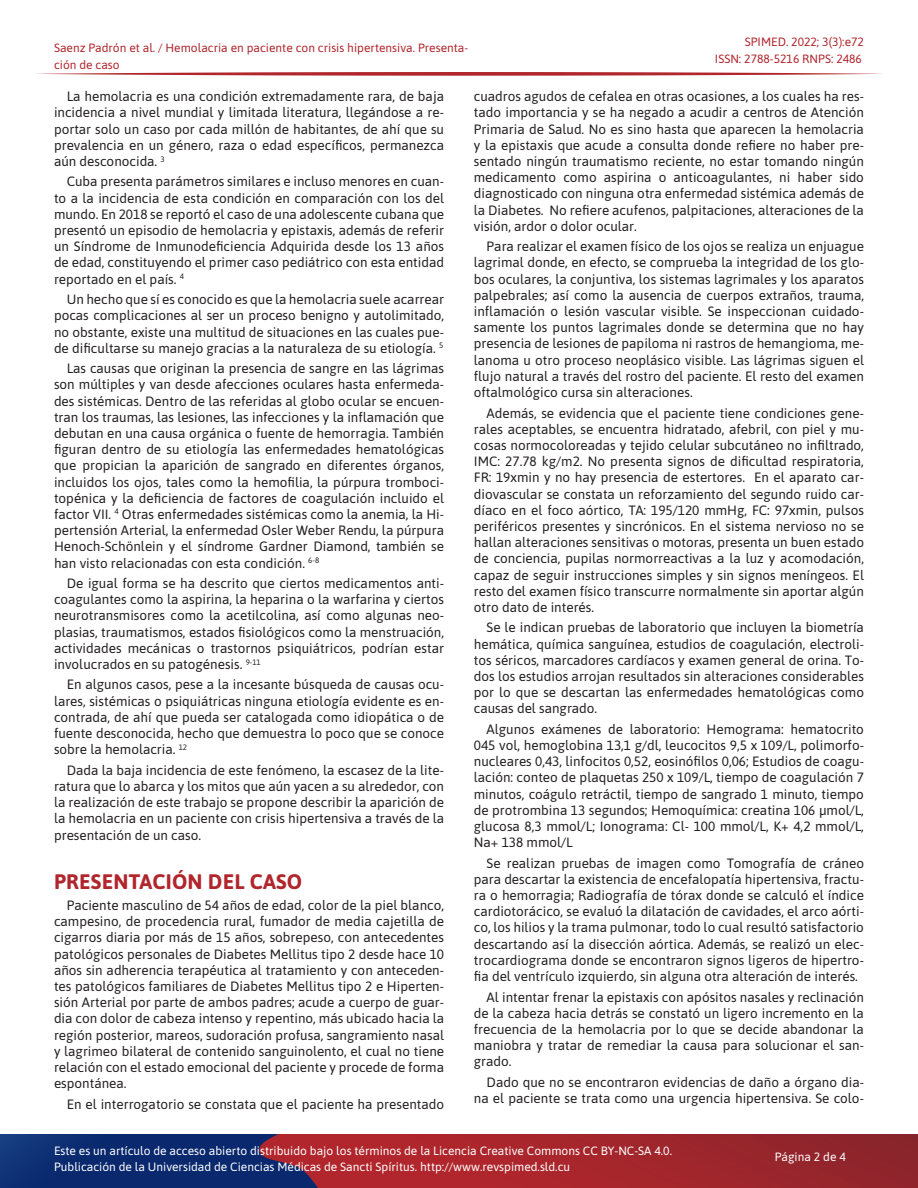
<style>
.page{position:relative;width:918px;height:1188px;background:#fff}
.page>*{position:absolute;margin:0;border:0;box-sizing:border-box;transform-origin:0 0}
.t1{font:700 21px "Asap";letter-spacing:.01em;color:#b0262c}
.t2{font:13.5px/16.2px "Asap";color:#231f20;text-align:justify}
.t3{font:12px "Asap";color:#fff}
.t4{font:12px/16.5px "Asap";color:#b0262c}
</style>
<div class="page">
<svg style="left:35px;top:72px;width:848px;height:4px"></svg>
<svg style="left:318px;top:1134px;width:600px;height:54px;background:#a2252b"></svg>
<svg style="left:0;top:1134px;width:318px;height:54px;background:#1b2968"></svg>
<p class="t4" style="left:54px;top:39px;width:416px">Saenz Padrón et al. / Hemolacria en paciente con crisis hipertensiva. Presenta&shy;ción de caso</p>
<p class="t4" style="left:745px;top:33px;width:121px">SPIMED. 2022; 3(3):e72</p>
<p class="t4" style="left:715px;top:50px;width:149px">ISSN: 2788-5216 RNPS: 2486</p>
<p class="t2" style="left:54px;top:88px;width:392px;text-indent:13px">La hemolacria es una condición extremadamente rara, de baja incidencia a nivel mundial y limitada literatura, llegándose a re&shy;portar solo un caso por cada millón de habitantes, de ahí que su prevalencia en un género, raza o edad específicos, permanezca aún desconocida. <sup>3</sup></p>
<p class="t2" style="left:54px;top:173px;width:392px;text-indent:13px">Cuba presenta parámetros similares e incluso menores en cuan&shy;to a la incidencia de esta condición en comparación con los del mundo. En 2018 se reportó el caso de una adolescente cubana que presentó un episodio de hemolacria y epistaxis, además de referir un Síndrome de Inmunodeficiencia Adquirida desde los 13 años de edad, constituyendo el primer caso pediátrico con esta entidad reportado en el país. <sup>4</sup></p>
<p class="t2" style="left:54px;top:291px;width:392px;text-indent:13px">Un hecho que sí es conocido es que la hemolacria suele acarrear pocas complicaciones al ser un proceso benigno y autolimitado, no obstante, existe una multitud de situaciones en las cuales pue&shy;de dificultarse su manejo gracias a la naturaleza de su etiología. <sup>5</sup></p>
<p class="t2" style="left:54px;top:360px;width:392px;text-indent:13px">Las causas que originan la presencia de sangre en las lágrimas son múltiples y van desde afecciones oculares hasta enfermeda&shy;des sistémicas. Dentro de las referidas al globo ocular se encuen&shy;tran los traumas, las lesiones, las infecciones y la inflamación que debutan en una causa orgánica o fuente de hemorragia. También figuran dentro de su etiología las enfermedades hematológicas que propician la aparición de sangrado en diferentes órganos, incluidos los ojos, tales como la hemofilia, la púrpura tromboci&shy;topénica y la deficiencia de factores de coagulación incluido el factor VII. <sup>4</sup> Otras enfermedades sistémicas como la anemia, la Hi&shy;pertensión Arterial, la enfermedad Osler Weber Rendu, la púrpura Henoch-Schönlein y el síndrome Gardner Diamond, también se han visto relacionadas con esta condición. <sup>6-8</sup></p>
<p class="t2" style="left:54px;top:574px;width:392px;text-indent:13px">De igual forma se ha descrito que ciertos medicamentos anti&shy;coagulantes como la aspirina, la heparina o la warfarina y ciertos neurotransmisores como la acetilcolina, así como algunas neo&shy;plasias, traumatismos, estados fisiológicos como la menstruación, actividades mecánicas o trastornos psiquiátricos, podrían estar involucrados en su patogénesis. <sup>9-11</sup></p>
<p class="t2" style="left:54px;top:676px;width:392px;text-indent:13px">En algunos casos, pese a la incesante búsqueda de causas ocu&shy;lares, sistémicas o psiquiátricas ninguna etiología evidente es en&shy;contrada, de ahí que pueda ser catalogada como idiopática o de fuente desconocida, hecho que demuestra lo poco que se conoce sobre la hemolacria. <sup>12</sup></p>
<p class="t2" style="left:54px;top:761px;width:392px;text-indent:13px">Dada la baja incidencia de este fenómeno, la escasez de la lite&shy;ratura que lo abarca y los mitos que aún yacen a su alrededor, con la realización de este trabajo se propone describir la aparición de la hemolacria en un paciente con crisis hipertensiva a través de la presentación de un caso.</p>
<p class="t1" style="left:54px;top:867px;width:250px">PRESENTACIÓN DEL CASO</p>
<p class="t2" style="left:54px;top:896px;width:392px;text-indent:13px">Paciente masculino de 54 años de edad, color de la piel blanco, campesino, de procedencia rural, fumador de media cajetilla de cigarros diaria por más de 15 años, sobrepeso, con antecedentes patológicos personales de Diabetes Mellitus tipo 2 desde hace 10 años sin adherencia terapéutica al tratamiento y con anteceden&shy;tes patológicos familiares de Diabetes Mellitus tipo 2 e Hiperten&shy;sión Arterial por parte de ambos padres; acude a cuerpo de guar&shy;dia con dolor de cabeza intenso y repentino, más ubicado hacia la región posterior, mareos, sudoración profusa, sangramiento nasal y lagrimeo bilateral de contenido sanguinolento, el cual no tiene relación con el estado emocional del paciente y procede de forma espontánea.</p>
<p class="t2" style="left:67px;top:1095px;width:379px">En el interrogatorio se constata que el paciente ha presentado</p>
<p class="t2" style="left:474px;top:88px;width:392px">cuadros agudos de cefalea en otras ocasiones, a los cuales ha res&shy;tado importancia y se ha negado a acudir a centros de Atención Primaria de Salud. No es sino hasta que aparecen la hemolacria y la epistaxis que acude a consulta donde refiere no haber pre&shy;sentado ningún traumatismo reciente, no estar tomando ningún medicamento como aspirina o anticoagulantes, ni haber sido diagnosticado con ninguna otra enfermedad sistémica además de la Diabetes. No refiere acufenos, palpitaciones, alteraciones de la visión, ardor o dolor ocular.</p>
<p class="t2" style="left:474px;top:238px;width:392px;text-indent:13px">Para realizar el examen físico de los ojos se realiza un enjuague lagrimal donde, en efecto, se comprueba la integridad de los glo&shy;bos oculares, la conjuntiva, los sistemas lagrimales y los aparatos palpebrales; así como la ausencia de cuerpos extraños, trauma, inflamación o lesión vascular visible. Se inspeccionan cuidado&shy;samente los puntos lagrimales donde se determina que no hay presencia de lesiones de papiloma ni rastros de hemangioma, me&shy;lanoma u otro proceso neoplásico visible. Las lágrimas siguen el flujo natural a través del rostro del paciente. El resto del examen oftalmológico cursa sin alteraciones.</p>
<p class="t2" style="left:474px;top:404px;width:392px;text-indent:13px">Además, se evidencia que el paciente tiene condiciones gene&shy;rales aceptables, se encuentra hidratado, afebril, con piel y mu&shy;cosas normocoloreadas y tejido celular subcutáneo no infiltrado, IMC: 27.78 kg/m2. No presenta signos de dificultad respiratoria, FR: 19xmin y no hay presencia de estertores. En el aparato car&shy;diovascular se constata un reforzamiento del segundo ruido car&shy;díaco en el foco aórtico, TA: 195/120 mmHg, FC: 97xmin, pulsos periféricos presentes y sincrónicos. En el sistema nervioso no se hallan alteraciones sensitivas o motoras, presenta un buen estado de conciencia, pupilas normorreactivas a la luz y acomodación, capaz de seguir instrucciones simples y sin signos meníngeos. El resto del examen físico transcurre normalmente sin aportar algún otro dato de interés.</p>
<p class="t2" style="left:474px;top:619px;width:392px;text-indent:13px">Se le indican pruebas de laboratorio que incluyen la biometría hemática, química sanguínea, estudios de coagulación, electroli&shy;tos séricos, marcadores cardíacos y examen general de orina. To&shy;dos los estudios arrojan resultados sin alteraciones considerables por lo que se descartan las enfermedades hematológicas como causas del sangrado.</p>
<p class="t2" style="left:474px;top:720px;width:392px;text-indent:13px">Algunos exámenes de laboratorio: Hemograma: hematocrito 045 vol, hemoglobina 13,1 g/dl, leucocitos 9,5 x 109/L, polimorfo&shy;nucleares 0,43, linfocitos 0,52, eosinófilos 0,06; Estudios de coagu&shy;lación: conteo de plaquetas 250 x 109/L, tiempo de coagulación 7 minutos, coágulo retráctil, tiempo de sangrado 1 minuto, tiempo de protrombina 13 segundos; Hemoquímica: creatina 106 µmol/L, glucosa 8,3 mmol/L; Ionograma: Cl- 100 mmol/L, K+ 4,2 mmol/L, Na+ 138 mmol/L</p>
<p class="t2" style="left:474px;top:854px;width:392px;text-indent:13px">Se realizan pruebas de imagen como Tomografía de cráneo para descartar la existencia de encefalopatía hipertensiva, fractu&shy;ra o hemorragia; Radiografía de tórax donde se calculó el índice cardiotorácico, se evaluó la dilatación de cavidades, el arco aórti&shy;co, los hilios y la trama pulmonar, todo lo cual resultó satisfactorio descartando así la disección aórtica. Además, se realizó un elec&shy;trocardiograma donde se encontraron signos ligeros de hipertro&shy;fia del ventrículo izquierdo, sin alguna otra alteración de interés.</p>
<p class="t2" style="left:474px;top:988px;width:392px;text-indent:13px">Al intentar frenar la epistaxis con apósitos nasales y reclinación de la cabeza hacia detrás se constató un ligero incremento en la frecuencia de la hemolacria por lo que se decide abandonar la maniobra y tratar de remediar la causa para solucionar el san&shy;grado.</p>
<p class="t2" style="left:474px;top:1073px;width:392px;text-align:right">Dado que no se encontraron evidencias de daño a órgano dia&shy;na el paciente se trata como una urgencia hipertensiva. Se colo-</p>
<p class="t3" style="left:54px;top:1142px;width:620px">Este es un artículo de acceso abierto distribuido bajo los términos de la Licencia Creative Commons CC BY-NC-SA 4.0.</p>
<p class="t3" style="left:54px;top:1159px;width:518px">Publicación de la Universidad de Ciencias Médicas de Sancti Spíritus. http://www.revspimed.sld.cu</p>
<p class="t3" style="left:775px;top:1148px;width:73px">Página 2 de 4</p>
</div>
